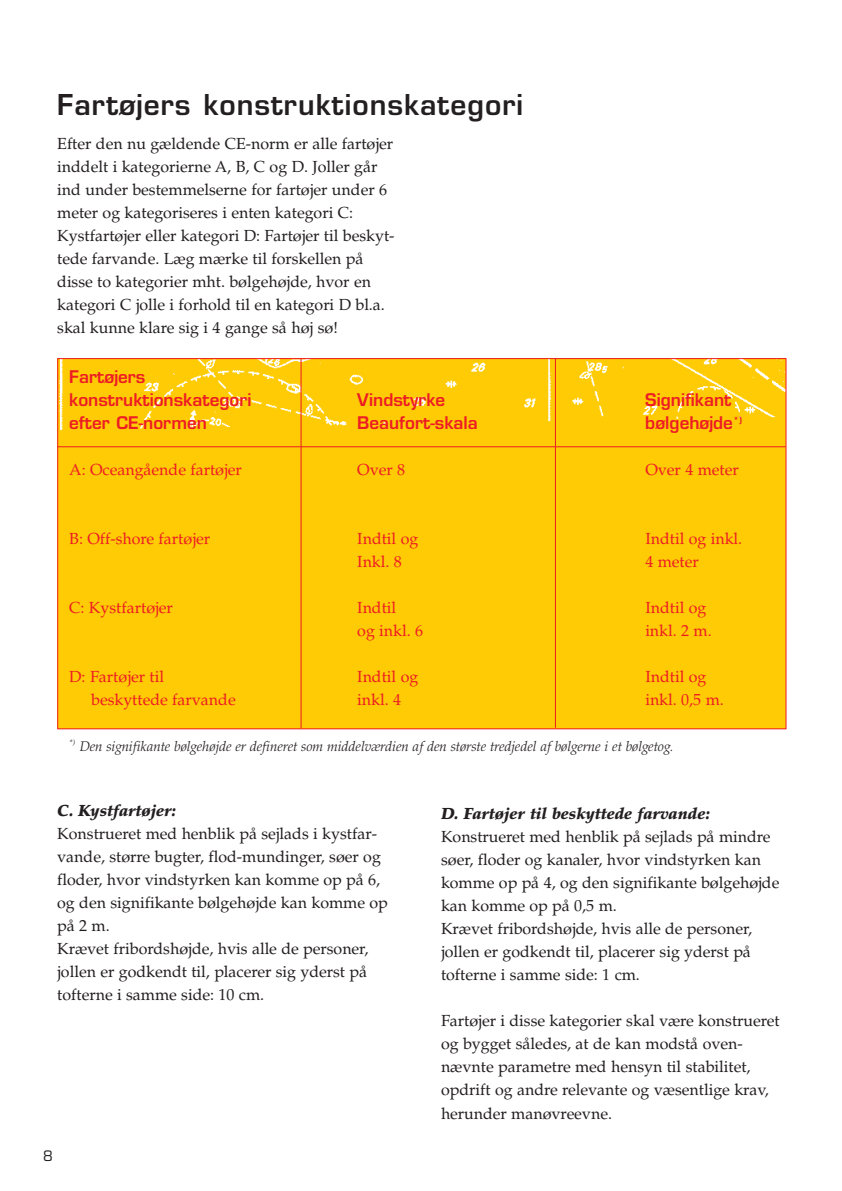
<style>
.page{position:relative;width:842px;height:1191px;background:#fff}
.page>*{position:absolute;margin:0;border:0;box-sizing:border-box;transform-origin:0 0}
.t1{font:600 28px "Eurostile";letter-spacing:.035em;color:#231f20}
.t2{font:600 17px/23px "Eurostile";color:#ed1c24}
.t3{font:16px/23px "Palatino";color:#231f20}
.t4{font:16px "Palatino";color:#ed1c24}
.t5{font:italic 900 16px "Palatino";color:#231f20}
.t6{font:italic 300 14px "Palatino";color:#231f20}
.t7{font:14px "Eurostile";color:#231f20}
</style>
<div class="page">
<div style="left:58px;top:358px;width:728px;height:371px;background:#ffcb04"></div>
<img style="left:59px;top:360px;width:725px;height:74px">
<hr style="left:57px;top:446px;width:729px;height:1px;background:#ed1c24">
<hr style="left:301px;top:358px;width:1px;height:370px;background:#ed1c24">
<hr style="left:555px;top:358px;width:1px;height:369px;background:#ed1c24">
<h1 class="t1" style="left:57px;top:94px;width:467px">Fartøjers konstruktionskategori</h1>
<p class="t3" style="left:57px;top:133px;width:339px">Efter den nu gældende CE-norm er alle fartøjer inddelt i kategorierne A, B, C og D. Joller går ind under bestemmelserne for fartøjer under 6 meter og kategoriseres i enten kategori C:<br>Kystfartøjer eller kategori D: Fartøjer til beskyt&shy;tede farvande. Læg mærke til forskellen på disse to kategorier mht. bølgehøjde, hvor en kategori C jolle i forhold til en kategori D bl.a. skal kunne klare sig i 4 gange så høj sø!</p>
<p class="t2" style="left:69px;top:367px;width:184px">Fartøjers konstruktionskategori</p>
<p class="t2" style="left:357px;top:390px;width:89px">Vindstyrke</p>
<p class="t2" style="left:645px;top:390px;width:88px">Signifikant</p>
<p class="t2" style="left:69px;top:413px;width:139px">efter CE-normen</p>
<p class="t2" style="left:357px;top:413px;width:122px">Beaufort-skala</p>
<p class="t2" style="left:645px;top:413px;width:98px">bølgehøjde<sup>*)</sup></p>
<p class="t4" style="left:69px;top:463px;width:174px">A: Oceangående fartøjer</p>
<p class="t4" style="left:357px;top:463px;width:49px">Over 8</p>
<p class="t4" style="left:645px;top:463px;width:95px">Over 4 meter</p>
<p class="t4" style="left:69px;top:532px;width:142px">B: Off-shore fartøjer</p>
<p class="t4" style="left:357px;top:532px;width:63px">Indtil og</p>
<p class="t4" style="left:645px;top:532px;width:98px">Indtil og inkl.</p>
<p class="t4" style="left:357px;top:555px;width:46px">Inkl. 8</p>
<p class="t4" style="left:645px;top:555px;width:55px">4 meter</p>
<p class="t4" style="left:69px;top:601px;width:105px">C: Kystfartøjer</p>
<p class="t4" style="left:357px;top:601px;width:41px">Indtil</p>
<p class="t4" style="left:645px;top:601px;width:63px">Indtil og</p>
<p class="t4" style="left:357px;top:624px;width:67px">og inkl. 6</p>
<p class="t4" style="left:645px;top:624px;width:68px">inkl. 2 m.</p>
<p class="t4" style="left:69px;top:670px;width:96px">D: Fartøjer til</p>
<p class="t4" style="left:357px;top:670px;width:63px">Indtil og</p>
<p class="t4" style="left:645px;top:670px;width:63px">Indtil og</p>
<p class="t4" style="left:91px;top:693px;width:146px">beskyttede farvande</p>
<p class="t4" style="left:357px;top:693px;width:45px">inkl. 4</p>
<p class="t4" style="left:645px;top:693px;width:80px">inkl. 0,5 m.</p>
<p class="t6" style="left:69px;top:741px;width:606px"><sup>*)</sup> Den signifikante bølgehøjde er defineret som middelværdien af den største tredjedel af bølgerne i et bølgetog.</p>
<p class="t5" style="left:57px;top:804px;width:120px">C. Kystfartøjer:</p>
<p class="t3" style="left:57px;top:823px;width:332px">Konstrueret med henblik på sejlads i kystfar&shy;vande, større bugter, flod-mundinger, søer og floder, hvor vindstyrken kan komme op på 6, og den signifikante bølgehøjde kan komme op på 2 m.<br>Krævet fribordshøjde, hvis alle de personer, jollen er godkendt til, placerer sig yderst på tofterne i samme side: 10 cm.</p>
<p class="t7" style="left:43px;top:1150px;width:11px">8</p>
<p class="t5" style="left:441px;top:807px;width:271px">D. Fartøjer til beskyttede farvande:</p>
<p class="t3" style="left:441px;top:827px;width:340px">Konstrueret med henblik på sejlads på mindre søer, floder og kanaler, hvor vindstyrken kan komme op på 4, og den signifikante bølgehøjde kan komme op på 0,5 m.<br>Krævet fribordshøjde, hvis alle de personer, jollen er godkendt til, placerer sig yderst på tofterne i samme side: 1 cm.</p>
<p class="t3" style="left:441px;top:1011px;width:340px">Fartøjer i disse kategorier skal være konstrueret og bygget således, at de kan modstå oven&shy;nævnte parametre med hensyn til stabilitet, opdrift og andre relevante og væsentlige krav, herunder manøvreevne.</p>
</div>
